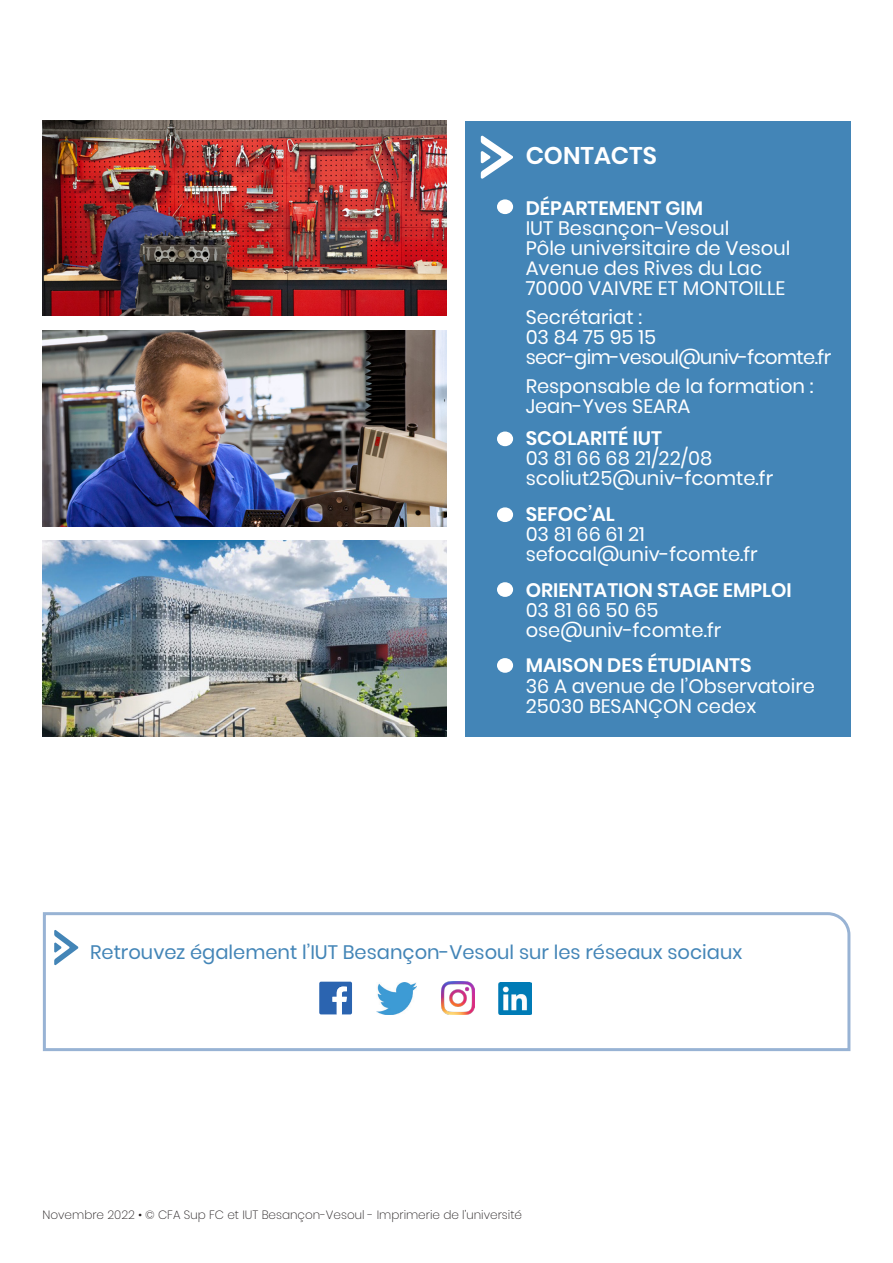
<style>
.page{position:relative;width:893px;height:1263px;background:#fff}
.page>*{position:absolute;margin:0;border:0;box-sizing:border-box;transform-origin:0 0}
.t1{font:600 24.15px "Poppins";color:#fff}
.A_TEM_Titre_Chapo{font:19.5px "Poppins";color:#fff}
.A_TEM_Titre_Chapo-2{font:600 19.5px "Poppins";color:#fff}
.t2{font:19.5px "Poppins";color:#4385b7}
.A_TEM_Titre_Chapo-3{font:19.5px "Poppins";letter-spacing:-.03em;color:#fff}
.t3{font:200 12px "Poppins";color:#231f20}
</style>
<div class="page">
<div style="left:465px;top:121px;width:385px;height:615px;background:#4385b7"></div>
<svg style="left:481px;top:135px;width:32px;height:44px"></svg>
<div style="left:497px;top:199px;width:16px;height:15px;background:#fff;border-radius:50%"></div>
<div style="left:497px;top:431px;width:16px;height:15px;background:#fff;border-radius:50%"></div>
<div style="left:497px;top:507px;width:16px;height:15px;background:#fff;border-radius:50%"></div>
<div style="left:497px;top:582px;width:16px;height:15px;background:#fff;border-radius:50%"></div>
<div style="left:497px;top:658px;width:16px;height:15px;background:#fff;border-radius:50%"></div>
<svg style="left:42px;top:912px;width:809px;height:140px"></svg>
<svg style="left:54px;top:929px;width:24px;height:36px"></svg>
<svg style="left:319px;top:982px;width:33px;height:32px"></svg>
<img style="left:441px;top:982px;width:33px;height:32px">
<img style="left:498px;top:982px;width:33px;height:33px">
<img style="left:376px;top:982px;width:41px;height:33px">
<img style="left:43px;top:541px;width:403px;height:195px">
<img style="left:43px;top:120px;width:404px;height:196px">
<img style="left:43px;top:330px;width:403px;height:196px">
<p class="t1" style="left:526px;top:142px;width:133px">CONTACTS</p>
<p class="A_TEM_Titre_Chapo-2" style="left:526px;top:197px;width:179px">DÉPARTEMENT GIM</p>
<p class="A_TEM_Titre_Chapo" style="left:526px;top:217px;width:205px">IUT Besançon-Vesoul</p>
<p class="A_TEM_Titre_Chapo" style="left:526px;top:237px;width:266px">Pôle universitaire de Vesoul</p>
<p class="A_TEM_Titre_Chapo" style="left:526px;top:257px;width:238px">Avenue des Rives du Lac</p>
<p class="A_TEM_Titre_Chapo" style="left:526px;top:277px;width:261px">70000 VAIVRE ET MONTOILLE</p>
<p class="A_TEM_Titre_Chapo" style="left:526px;top:306px;width:118px">Secrétariat :</p>
<p class="A_TEM_Titre_Chapo" style="left:526px;top:326px;width:132px">03 84 75 95 15</p>
<p class="A_TEM_Titre_Chapo-3" style="left:526px;top:346px;width:307px">secr-gim-vesoul@univ-fcomte.fr</p>
<p class="A_TEM_Titre_Chapo" style="left:526px;top:374px;width:289px">Responsable de la formation :</p>
<p class="A_TEM_Titre_Chapo" style="left:526px;top:394px;width:166px">Jean-Yves SEARA</p>
<p class="A_TEM_Titre_Chapo-2" style="left:526px;top:427px;width:138px">SCOLARITÉ IUT</p>
<p class="A_TEM_Titre_Chapo" style="left:526px;top:447px;width:188px">03 81 66 68 21/22/08</p>
<p class="A_TEM_Titre_Chapo" style="left:526px;top:467px;width:249px">scoliut25@univ-fcomte.fr</p>
<p class="A_TEM_Titre_Chapo-2" style="left:526px;top:503px;width:91px">SEFOC’AL</p>
<p class="A_TEM_Titre_Chapo" style="left:526px;top:523px;width:121px">03 81 66 61 21</p>
<p class="A_TEM_Titre_Chapo" style="left:526px;top:543px;width:234px">sefocal@univ-fcomte.fr</p>
<p class="A_TEM_Titre_Chapo-2" style="left:526px;top:579px;width:268px">ORIENTATION STAGE EMPLOI</p>
<p class="A_TEM_Titre_Chapo" style="left:526px;top:599px;width:134px">03 81 66 50 65</p>
<p class="A_TEM_Titre_Chapo" style="left:526px;top:619px;width:197px">ose@univ-fcomte.fr</p>
<p class="A_TEM_Titre_Chapo-2" style="left:526px;top:654px;width:227px">MAISON DES ÉTUDIANTS</p>
<p class="A_TEM_Titre_Chapo" style="left:526px;top:674px;width:291px">36 A avenue de l’Observatoire</p>
<p class="A_TEM_Titre_Chapo" style="left:526px;top:694px;width:232px">25030 BESANÇON cedex</p>
<p class="t2" style="left:90px;top:941px;width:654px">Retrouvez également l’IUT Besançon-Vesoul sur les réseaux sociaux</p>
<p class="t3" style="left:43px;top:1208px;width:481px">Novembre 2022 • © CFA Sup FC et IUT Besançon-Vesoul - Imprimerie de l’université</p>
</div>
